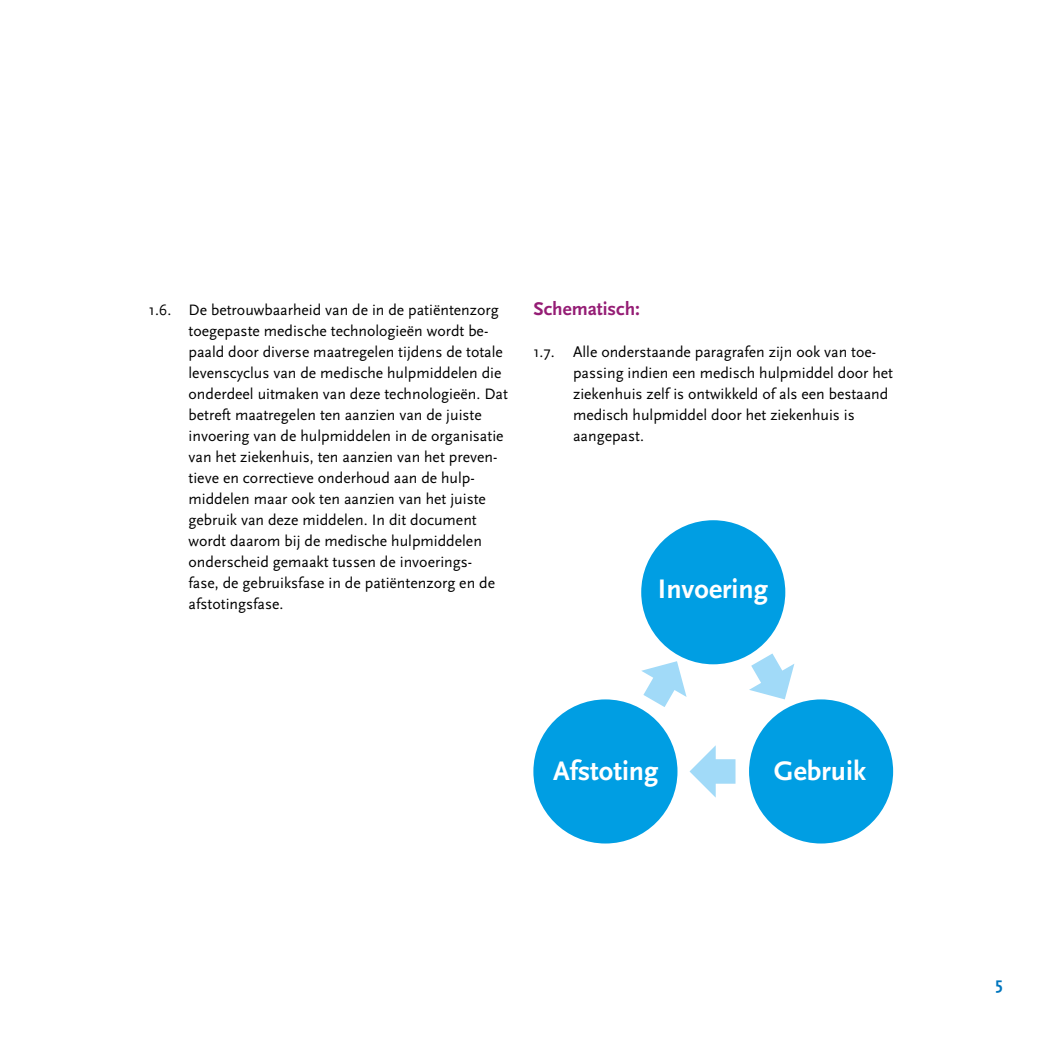
<style>
.page{position:relative;width:1042px;height:1042px;background:#fff}
.page>*{position:absolute;margin:0;border:0;box-sizing:border-box;transform-origin:0 0}
.t1{font:700 28px "Scala Sans";color:#fff}
.t2{font:700 19.25px "Scala Sans";color:#951d75}
.t3{font:700 17.5px "Scala Sans";color:#0076be}
.t4{font:15.75px/21px "Scala Sans";color:#000}
</style>
<div class="page">
<div style="left:641px;top:520px;width:144px;height:144px;background:#009ee3;border-radius:50%"></div>
<svg style="left:689px;top:745px;width:46px;height:52px"></svg>
<div style="left:533px;top:699px;width:144px;height:144px;background:#009ee3;border-radius:50%"></div>
<div style="left:749px;top:699px;width:144px;height:144px;background:#009ee3;border-radius:50%"></div>
<svg style="left:641px;top:661px;width:45px;height:46px"></svg>
<svg style="left:749px;top:653px;width:45px;height:46px"></svg>
<p class="t4" style="left:189px;top:300px;width:321px;text-indent:-40px">1.6. De betrouwbaarheid van de in de patiëntenzorg toegepaste medische technologieën wordt be&shy;paald door diverse maatregelen tijdens de totale levenscyclus van de medische hulpmiddelen die onderdeel uitmaken van deze technologieën. Dat betreft maatregelen ten aanzien van de juiste invoering van de hulpmiddelen in de organisatie van het ziekenhuis, ten aanzien van het preven&shy;tieve en correctieve onderhoud aan de hulp&shy;middelen maar ook ten aanzien van het juiste gebruik van deze middelen. In dit document wordt daarom bij de medische hulpmiddelen onderscheid gemaakt tussen de invoerings-<br>fase, de gebruiksfase in de patiëntenzorg en de afstotingsfase.</p>
<p class="t2" style="left:533px;top:298px;width:108px">Schematisch:</p>
<p class="t4" style="left:573px;top:342px;width:321px;text-indent:-40px">1.7. Alle onderstaande paragrafen zijn ook van toe&shy;passing indien een medisch hulpmiddel door het ziekenhuis zelf is ontwikkeld of als een bestaand medisch hulpmiddel door het ziekenhuis is aangepast.</p>
<h1 class="t1" style="left:658px;top:574px;width:112px">Invoering</h1>
<h1 class="t1" style="left:553px;top:756px;width:107px">Afstoting</h1>
<h1 class="t1" style="left:774px;top:756px;width:94px">Gebruik</h1>
<p class="t3" style="left:995px;top:973px;width:9px">5</p>
</div>
